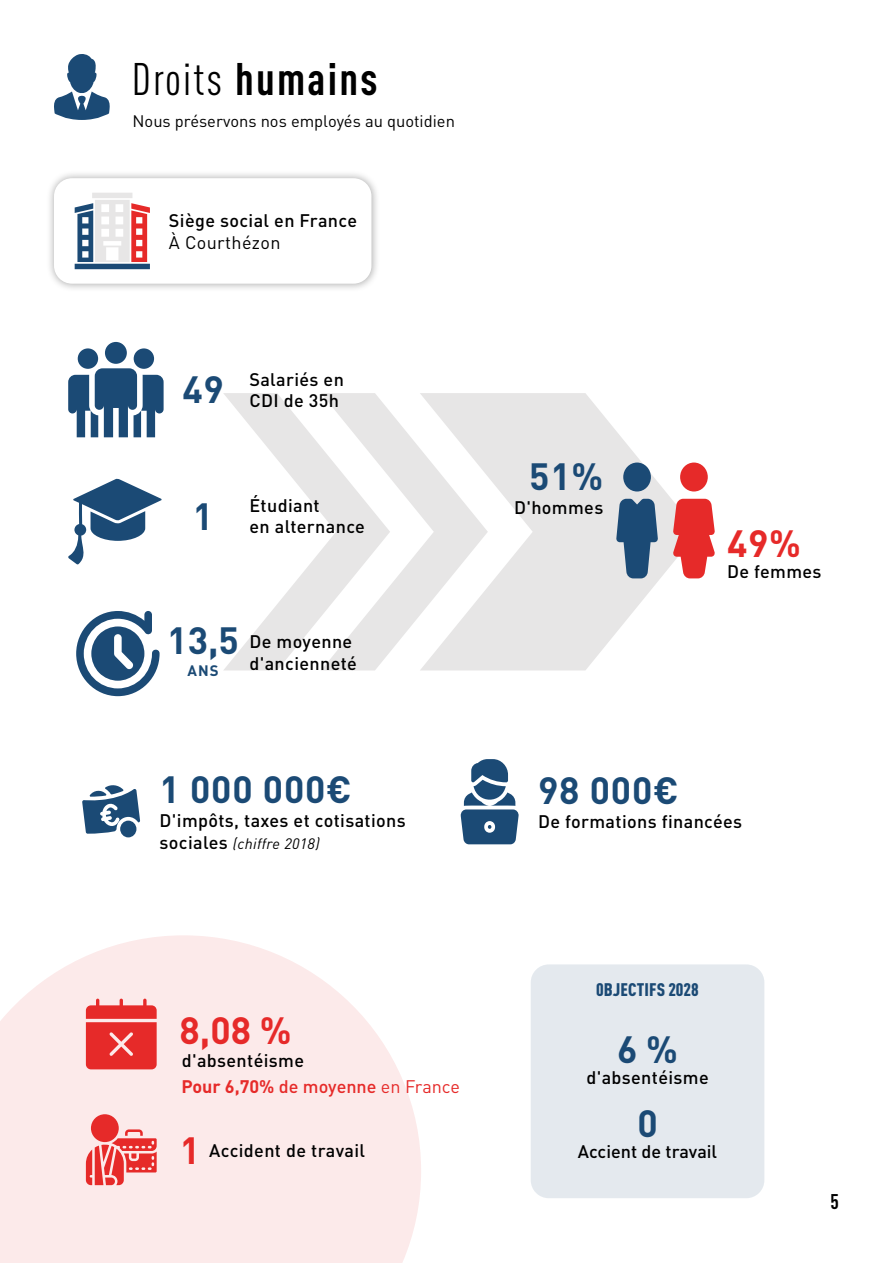
<style>
.page{position:relative;width:893px;height:1263px;background:#fff}
.page>*{position:absolute;margin:0;border:0;box-sizing:border-box;transform-origin:0 0}
.t1{font:700 condensed 45px "DIN Pro";letter-spacing:.05em;color:#000}
.t2{font:700 37.5px "DIN Pro";letter-spacing:.02em;color:#1b4a75}
.t3{font:700 37.5px "DIN Pro";color:#e62a29}
.t4{font:700 condensed 21px "DIN Pro";color:#000}
.t5{font:500 18px/21.6px "DIN Pro";letter-spacing:.02em;color:#000}
.t6{font:700 18px "DIN Pro";color:#e62a29}
.t7{font:500 18px "DIN Pro";color:#000}
.t8{font:900 condensed 18px "DIN Pro";letter-spacing:.005em;color:#1b4a75}
.t9{font:18px "DIN Pro";letter-spacing:.02em;color:#000}
.t10{font:16.5px "DIN Pro";color:#000}
.t11{font:italic 15px "DIN Pro";letter-spacing:.02em;color:#000}
.t12{font:700 15px "DIN Pro";color:#1b4a75}
.s1{font-weight:400}
.s2{font-weight:500;font-style:normal;font-size:18px}
.s3{font-weight:500}
</style>
<div class="page">
<div style="left:45px;top:169px;width:335px;height:123px;background:#000;opacity:.35"></div>
<div style="left:54px;top:178px;width:317px;height:106px;background:#fff;border-radius:18px"></div>
<div style="left:531px;top:964px;width:233px;height:234px;background:#e4e9ee;border-radius:18px"></div>
<svg style="left:0;top:935px;width:421px;height:328px;background:#fcecec"></svg>
<svg style="left:488px;top:393px;width:210px;height:277px;fill:#e7e6e6"></svg>
<svg style="left:390px;top:393px;width:98px;height:277px;fill:#e7e6e6"></svg>
<svg style="left:223px;top:393px;width:167px;height:277px"></svg>
<svg style="left:54px;top:54px;width:56px;height:66px"></svg>
<svg style="left:76px;top:611px;width:84px;height:85px"></svg>
<svg style="left:68px;top:479px;width:94px;height:85px"></svg>
<svg style="left:460px;top:759px;width:59px;height:85px"></svg>
<div style="left:623px;top:462px;width:28px;height:29px;background:#1b4a75;border-radius:50%"></div>
<svg style="left:616px;top:499px;width:42px;height:79px;background:#517393"></svg>
<div style="left:680px;top:462px;width:28px;height:29px;background:#e62a29;border-radius:50%"></div>
<svg style="left:673px;top:499px;width:42px;height:79px"></svg>
<div style="left:105px;top:342px;width:22px;height:22px;background:#1b4a75;border-radius:50%"></div>
<div style="left:78px;top:348px;width:20px;height:21px;background:#1b4a75;border-radius:50%"></div>
<div style="left:134px;top:348px;width:20px;height:21px;background:#1b4a75;border-radius:50%"></div>
<svg style="left:68px;top:368px;width:96px;height:69px"></svg>
<div style="left:91px;top:1114px;width:28px;height:28px;background:#e62a29;border-radius:50%"></div>
<svg style="left:86px;top:1129px;width:71px;height:56px;background:#ef7c7b"></svg>
<svg style="left:86px;top:999px;width:71px;height:70px;background:#e94b4a"></svg>
<div style="left:120px;top:821px;width:16px;height:16px;background:#1b4a75;border-radius:50%"></div>
<svg style="left:82px;top:785px;width:58px;height:49px"></svg>
<svg style="left:75px;top:193px;width:75px;height:76px"></svg>
<h1 class="t1" style="left:132px;top:46px;width:247px"><span class="s1">Droits</span> humains</h1>
<p class="t10" style="left:133px;top:109px;width:324px">Nous préservons nos employés au quotidien</p>
<p class="t5" style="left:169px;top:209px;width:190px">Siège social en France</p>
<p class="t9" style="left:169px;top:228px;width:113px">À Courthézon</p>
<h2 class="t2" style="left:182px;top:360px;width:43px">49</h2>
<p class="t5" style="left:249px;top:367px;width:96px">Salariés en<br>CDI de 35h</p>
<h2 class="t2" style="left:193px;top:487px;width:22px">1</h2>
<p class="t5" style="left:249px;top:493px;width:117px">Étudiant<br>en alternance</p>
<h2 class="t2" style="left:167px;top:611px;width:73px">13,5</h2>
<p class="t12" style="left:187px;top:658px;width:33px">ANS</p>
<p class="t5" style="left:249px;top:630px;width:109px">De moyenne d'ancienneté</p>
<h2 class="t2" style="left:529px;top:447px;width:76px">51%</h2>
<p class="t5" style="left:514px;top:495px;width:91px">D'hommes</p>
<h2 class="t2" style="left:160px;top:760px;width:194px">1 000 000€</h2>
<h2 class="t2" style="left:538px;top:761px;width:142px">98 000€</h2>
<h2 class="t3" style="left:727px;top:514px;width:76px">49%</h2>
<p class="t5" style="left:727px;top:560px;width:96px">De femmes</p>
<p class="t5" style="left:160px;top:808px;width:248px">D'impôts, taxes et cotisations</p>
<p class="t5" style="left:538px;top:810px;width:206px">De formations financées</p>
<p class="t11" style="left:160px;top:832px;width:162px"><span class="s2">sociales</span> (chiffre 2018)</p>
<h2 class="t3" style="left:180px;top:1001px;width:114px">8,08 %</h2>
<p class="t5" style="left:182px;top:1049px;width:124px">d'absentéisme</p>
<p class="t6" style="left:181px;top:1072px;width:280px">Pour 6,70% <span class="s3">de moyenne</span> <span class="s1">en France</span></p>
<h2 class="t3" style="left:180px;top:1121px;width:22px">1</h2>
<p class="t5" style="left:209px;top:1138px;width:157px">Accident de travail</p>
<p class="t8" style="left:596px;top:976px;width:104px">0BJECTIFS 2028</p>
<h2 class="t2" style="left:617px;top:1020px;width:62px">6 %</h2>
<p class="t5" style="left:586px;top:1065px;width:124px">d'absentéisme</p>
<h2 class="t2" style="left:637px;top:1094px;width:22px">0</h2>
<p class="t7" style="left:578px;top:1137px;width:141px">Accient de travail</p>
<p class="t4" style="left:830px;top:1186px;width:10px">5</p>
</div>
